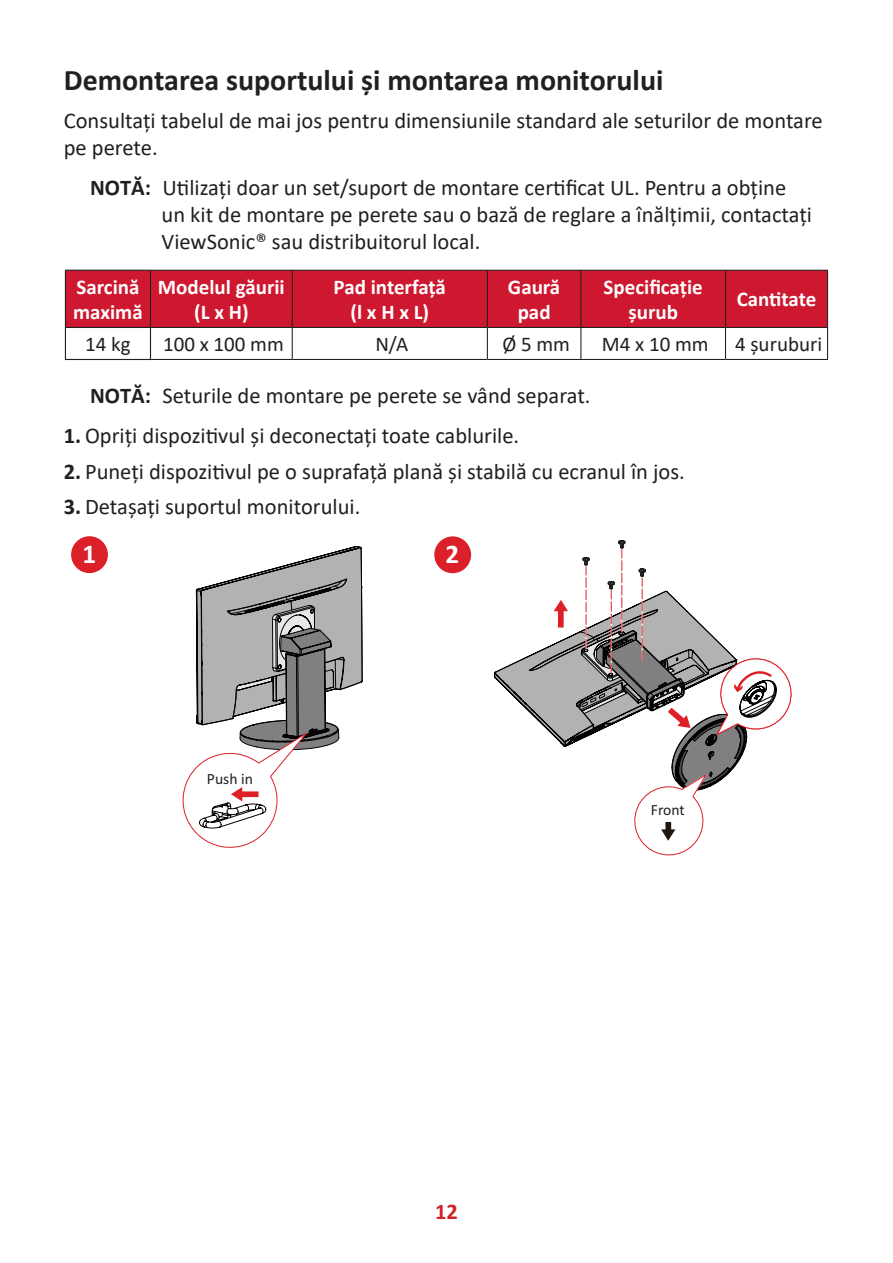
<style>
.page{position:relative;width:893px;height:1263px;background:#fff}
.page>*{position:absolute;margin:0;border:0;box-sizing:border-box;transform-origin:0 0}
.t1{font:700 30px "Calibri";color:#231f20}
.t2{font:700 27px "Calibri";color:#fff}
.t3{font:22.5px/27px "Calibri";color:#231f20}
.t4{font:700 22.5px "Calibri";color:#d1232a}
.t5{font:700 21px/25.2px "Calibri";color:#fff;text-align:center}
.t6{font:21px "Calibri";color:#231f20}
.t7{font:15.6px "Calibri";color:#231f20}
.s1{font-weight:700}
</style>
<div class="page">
<div style="left:66px;top:271px;width:761px;height:56px;background:#ce182f"></div>
<hr style="left:151px;top:270px;width:141px;height:1px;background:#231f20">
<hr style="left:292px;top:270px;width:195px;height:1px;background:#231f20">
<hr style="left:292px;top:271px;width:1px;height:56px;background:#231f20">
<hr style="left:487px;top:270px;width:94px;height:1px;background:#231f20">
<hr style="left:487px;top:271px;width:1px;height:56px;background:#231f20">
<hr style="left:581px;top:270px;width:144px;height:1px;background:#231f20">
<hr style="left:580px;top:271px;width:1px;height:56px;background:#231f20">
<hr style="left:725px;top:270px;width:103px;height:1px;background:#231f20">
<hr style="left:725px;top:271px;width:1px;height:56px;background:#231f20">
<hr style="left:827px;top:271px;width:1px;height:56px;background:#231f20">
<hr style="left:151px;top:327px;width:141px;height:1px;background:#231f20">
<hr style="left:292px;top:327px;width:195px;height:1px;background:#231f20">
<hr style="left:292px;top:328px;width:1px;height:31px;background:#231f20">
<hr style="left:487px;top:327px;width:94px;height:1px;background:#231f20">
<hr style="left:487px;top:328px;width:1px;height:31px;background:#231f20">
<hr style="left:581px;top:327px;width:144px;height:1px;background:#231f20">
<hr style="left:580px;top:328px;width:1px;height:31px;background:#231f20">
<hr style="left:725px;top:327px;width:103px;height:1px;background:#231f20">
<hr style="left:725px;top:328px;width:1px;height:31px;background:#231f20">
<hr style="left:827px;top:328px;width:1px;height:31px;background:#231f20">
<hr style="left:151px;top:359px;width:141px;height:1px;background:#231f20">
<hr style="left:292px;top:359px;width:195px;height:1px;background:#231f20">
<hr style="left:487px;top:359px;width:94px;height:1px;background:#231f20">
<hr style="left:581px;top:359px;width:144px;height:1px;background:#231f20">
<hr style="left:725px;top:359px;width:103px;height:1px;background:#231f20">
<hr style="left:65px;top:270px;width:86px;height:1px;background:#231f20">
<hr style="left:65px;top:271px;width:1px;height:56px;background:#231f20">
<hr style="left:150px;top:271px;width:1px;height:56px;background:#231f20">
<hr style="left:65px;top:327px;width:86px;height:1px;background:#231f20">
<hr style="left:65px;top:328px;width:1px;height:31px;background:#231f20">
<hr style="left:150px;top:328px;width:1px;height:31px;background:#231f20">
<hr style="left:65px;top:359px;width:86px;height:1px;background:#231f20">
<div style="left:71px;top:536px;width:37px;height:37px;background:#dc2029;border-radius:50%"></div>
<svg style="left:182px;top:546px;width:180px;height:302px"></svg>
<div style="left:434px;top:536px;width:37px;height:37px;background:#dc2029;border-radius:50%"></div>
<svg style="left:494px;top:540px;width:298px;height:316px"></svg>
<h1 class="t1" style="left:64px;top:59px;width:601px">Demontarea suportului și montarea monitorului</h1>
<p class="t3" style="left:64px;top:107px;width:760px">Consultați tabelul de mai jos pentru dimensiunile standard ale seturilor de montare pe perete.</p>
<p class="t3" style="left:162px;top:173px;width:652px;text-indent:-71px"><span class="s1">NOTĂ:</span> Utilizați doar un set/suport de montare certificat UL. Pentru a obține un kit de montare pe perete sau o bază de reglare a înălțimii, contactați<br>ViewSonic® sau distribuitorul local.</p>
<p class="t5" style="left:73px;top:274px;width:71px;text-align:left">Sarcină maximă</p>
<p class="t5" style="left:158px;top:274px;width:128px">Modelul găurii (L x H)</p>
<p class="t5" style="left:334px;top:274px;width:114px">Pad interfață (l x H x L)</p>
<p class="t5" style="left:508px;top:274px;width:54px">Gaură pad</p>
<p class="t5" style="left:604px;top:274px;width:101px">Specificație șurub</p>
<p class="t5" style="left:737px;top:286px;width:81px">Cantitate</p>
<p class="t6" style="left:85px;top:329px;width:47px">14 kg</p>
<p class="t6" style="left:163px;top:329px;width:122px">100 x 100 mm</p>
<p class="t6" style="left:375px;top:329px;width:35px">N/A</p>
<p class="t6" style="left:502px;top:329px;width:69px">Ø 5 mm</p>
<p class="t6" style="left:602px;top:329px;width:108px">M4 x 10 mm</p>
<p class="t6" style="left:735px;top:329px;width:89px">4 șuruburi</p>
<p class="t3" style="left:90px;top:382px;width:502px"><span class="s1">NOTĂ:</span> Seturile de montare pe perete se vând separat.</p>
<p class="t3" style="left:64px;top:422px;width:457px"><span class="s1">1.</span> Opriți dispozitivul și deconectați toate cablurile.</p>
<p class="t3" style="left:64px;top:457px;width:623px"><span class="s1">2.</span> Puneți dispozitivul pe o suprafață plană și stabilă cu ecranul în jos.</p>
<p class="t3" style="left:64px;top:493px;width:298px"><span class="s1">3.</span> Detașați suportul monitorului.</p>
<p class="t2" style="left:82px;top:535px;width:15px">1</p>
<p class="t2" style="left:446px;top:535px;width:15px">2</p>
<p class="t7" style="left:207px;top:768px;width:47px">Push in</p>
<p class="t4" style="left:435px;top:1196px;width:24px">12</p>
<p class="t7" style="left:651px;top:799px;width:35px">Front</p>
</div>
